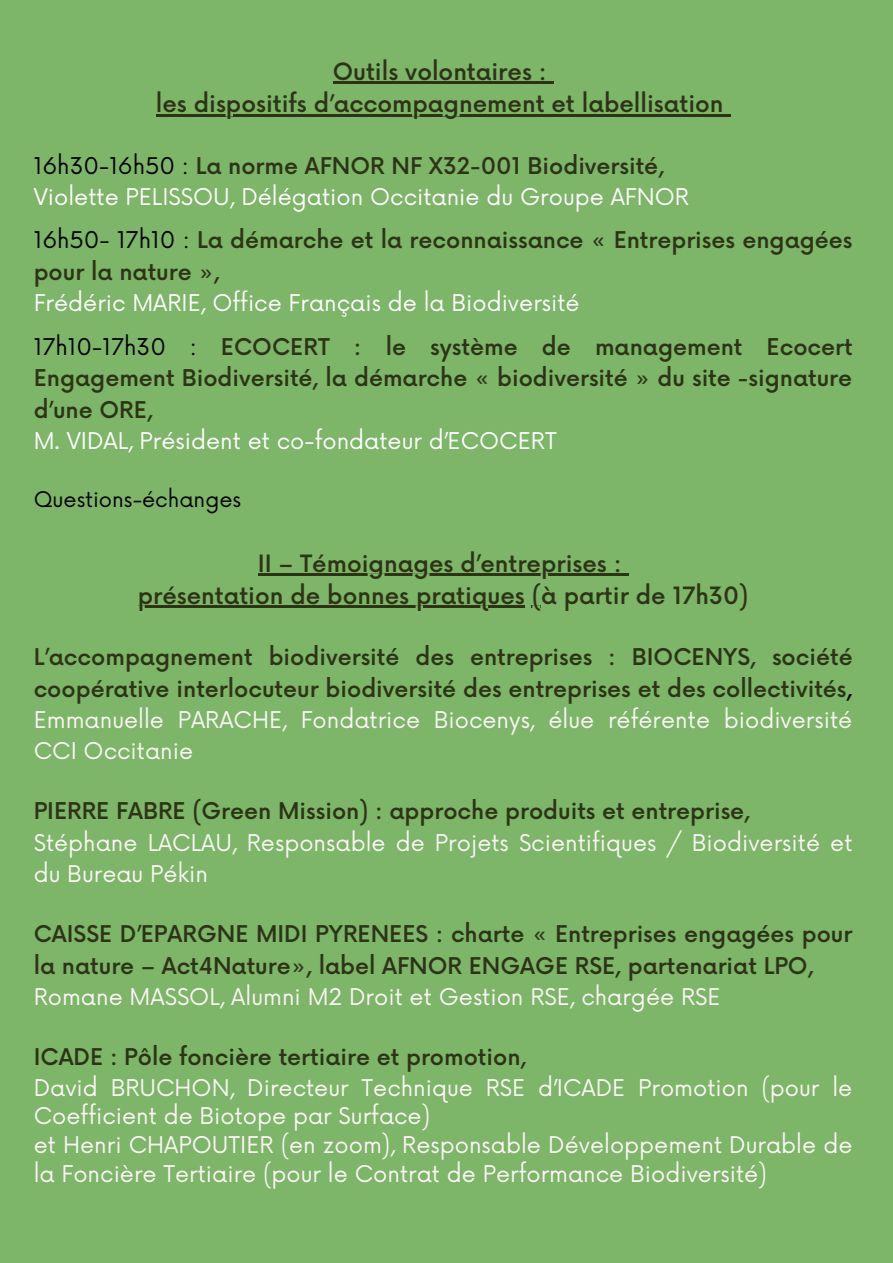
<style>
.page{position:relative;width:893px;height:1263px;background:#7db569}
.page>*{position:absolute;margin:0;border:0;box-sizing:border-box;transform-origin:0 0}
.t1{font:500 23.25px/32.1px "Now";color:#2c3415;text-align:center}
.t2{font:500 22.5px/31.5px "Now";color:#2c3415}
.t3{font:22.5px/28.7px "Now";color:#fbf6f4}
.t4{font:22.5px/31.5px "Now";color:#fff}
.t5{font:21px "Now";color:#000}
.s1{color:#000}
.s2{font-weight:500;color:#2c3415}
.s3{font-weight:400;color:#000}
.s4{font-weight:400;color:#fbf6f4}
</style>
<div class="page">
<hr style="left:333px;top:82px;width:213px;height:2px;background:#2c3415">
<svg style="left:546px;top:82px;width:7px;height:2px"></svg>
<hr style="left:156px;top:114px;width:567px;height:2px;background:#2c3415">
<svg style="left:723px;top:114px;width:7px;height:2px"></svg>
<hr style="left:258px;top:573px;width:363px;height:3px;background:#2c3415">
<svg style="left:621px;top:573px;width:7px;height:3px"></svg>
<hr style="left:138px;top:605px;width:387px;height:3px;background:#2c3415">
<svg style="left:532px;top:605px;width:9px;height:3px"></svg>
<p class="t1" style="left:156px;top:57px;width:569px">Outils volontaires :<br>les dispositifs d’accompagnement et labellisation</p>
<p class="t4" style="left:34px;top:151px;width:657px"><span class="s1">16h30-16h50 :</span> <span class="s2">La norme AFNOR NF X32-001 Biodiversité,<br></span>Violette PELISSOU, Délégation Occitanie du Groupe AFNOR</p>
<p class="t2" style="left:34px;top:226px;width:820px"><span class="s3">16h50- 17h10 :</span> La démarche et la reconnaissance « Entreprises engagées pour la nature »,</p>
<p class="t4" style="left:34px;top:283px;width:820px;line-height:43.3px">Frédéric MARIE, Office Français de la Biodiversité<br><span class="s1">17h10-17h30 :</span> <span class="s2">ECOCERT : le système de management Ecocert</span></p>
<p class="t2" style="left:34px;top:364px;width:820px">Engagement Biodiversité, la démarche « biodiversité » du site -signature d’une ORE,</p>
<p class="t4" style="left:34px;top:426px;width:524px">M. VIDAL, Président et co-fondateur d’ECOCERT</p>
<p class="t5" style="left:34px;top:488px;width:209px">Questions-échanges</p>
<p class="t1" style="left:138px;top:549px;width:612px">II – Témoignages d’entreprises :<br>présentation de bonnes pratiques (à partir de 17h30)</p>
<p class="t2" style="left:34px;top:643px;width:820px;text-align:justify">L’accompagnement biodiversité des entreprises : BIOCENYS, société coopérative interlocuteur biodiversité des entreprises et des collectivités<span class="s1">, </span><span class="s4">Emmanuelle PARACHE, Fondatrice Biocenys, élue référente biodiversité CCI Occitanie</span></p>
<p class="t2" style="left:34px;top:797px;width:718px">PIERRE FABRE (Green Mission) : approche produits et entreprise,</p>
<p class="t3" style="left:34px;top:828px;width:820px;line-height:30.9px">Stéphane LACLAU, Responsable de Projets Scientifiques / Biodiversité et du Bureau Pékin</p>
<p class="t2" style="left:34px;top:919px;width:820px">CAISSE D’EPARGNE MIDI PYRENEES : charte « Entreprises engagées pour la nature – Act4Nature», label AFNOR ENGAGE RSE, partenariat LPO,</p>
<p class="t3" style="left:34px;top:984px;width:688px">Romane MASSOL, Alumni M2 Droit et Gestion RSE, chargée RSE</p>
<p class="t2" style="left:34px;top:1043px;width:494px">ICADE : Pôle foncière tertiaire et promotion,</p>
<p class="t3" style="left:34px;top:1074px;width:820px">David BRUCHON, Directeur Technique RSE d’ICADE Promotion (pour le Coefficient de Biotope par Surface)<br>et Henri CHAPOUTIER (en zoom), Responsable Développement Durable de la Foncière Tertiaire (pour le Contrat de Performance Biodiversité)</p>
</div>
